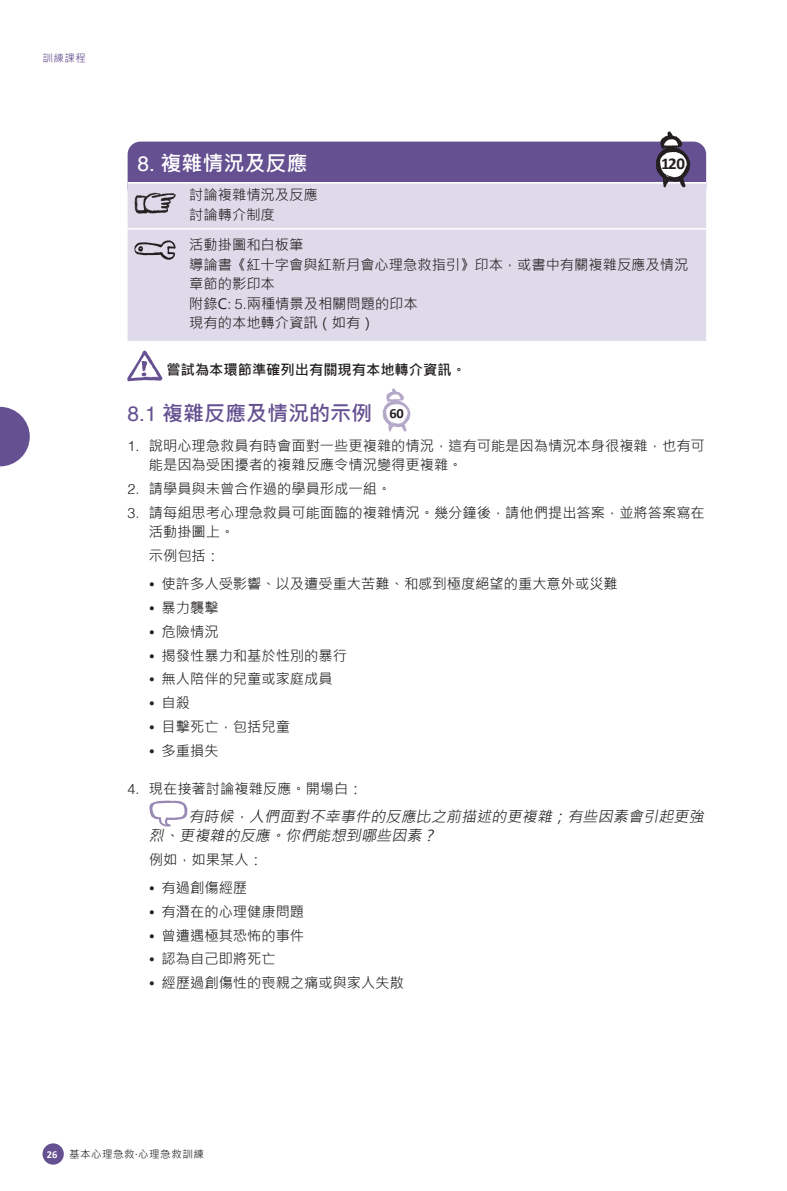
<style>
.page{position:relative;width:787px;height:1191px;background:#fff}
.page>*{position:absolute;margin:0;border:0;box-sizing:border-box;transform-origin:0 0}
.rubrik_3{font:700 21px "Microsoft Jheng Hei";color:#655191}
.skema_normal{font:700 21px "Microsoft Jheng Hei";color:#fff}
.t1{font:700 16.5px "Calibri";color:#231f20}
.Normal_kusiv{font:italic 15px/19.5px "Microsoft Jheng Hei";color:#231f20}
.Normal_slide_note{font:14.25px/19.5px "Microsoft Jheng Hei";color:#231f20}
.t2{font:700 14.25px "Microsoft Jheng Hei";color:#231f20}
.t3{font:700 13.95px "Calibri";color:#231f20}
.t4{font:10.5px "Microsoft Jheng Hei";letter-spacing:.05em;color:#231f20}
.t5{font:10.5px "Microsoft Jheng Hei";color:#655191}
.s1{font-family:"Helvetica";font-weight:400}
.s2{font-family:"Helvetica";font-weight:300}
.s3{font-family:"Calibri";font-weight:700;color:#fff}
</style>
<div class="page">
<div style="left:43px;top:1143px;width:21px;height:21px;background:#655191;border-radius:50%"></div>
<svg style="left:0;top:407px;width:30px;height:59px"></svg>
<div style="left:128px;top:142px;width:578px;height:59px;background:#655191;border-radius:13px"></div>
<div style="left:128px;top:183px;width:578px;height:158px;background:#dedae9"></div>
<hr style="left:128px;top:182px;width:55px;height:1px;background:#fff">
<hr style="left:183px;top:182px;width:523px;height:1px;background:#fff">
<hr style="left:128px;top:228px;width:55px;height:1px;background:#fff">
<hr style="left:183px;top:228px;width:523px;height:1px;background:#fff">
<img style="left:134px;top:193px;width:42px;height:20px">
<img style="left:134px;top:240px;width:41px;height:19px">
<img style="left:128px;top:351px;width:35px;height:30px">
<img style="left:383px;top:388px;width:27px;height:44px">
<img style="left:150px;top:800px;width:37px;height:26px">
<img style="left:655px;top:132px;width:35px;height:56px">
<p class="t5" style="left:43px;top:52px;width:45px">訓練課程</p>
<p class="skema_normal" style="left:137px;top:150px;width:171px"><span class="s1">8.</span> 複雜情況及反應</p>
<p class="Normal_slide_note" style="left:189px;top:185px;width:130px">討論複雜情況及反應</p>
<p class="Normal_slide_note" style="left:189px;top:205px;width:87px">討論轉介制度</p>
<p class="Normal_slide_note" style="left:189px;top:235px;width:115px">活動掛圖和白板筆</p>
<p class="Normal_slide_note" style="left:189px;top:255px;width:500px">導論書《紅十字會與紅新月會心理急救指引》印本，或書中有關複雜反應及情況章節的影印本</p>
<p class="Normal_slide_note" style="left:189px;top:294px;width:230px">附錄C<span class="s2">: 5.</span>兩種情景及相關問題的印本</p>
<p class="Normal_slide_note" style="left:189px;top:313px;width:187px">現有的本地轉介資訊（如有）</p>
<p class="t2" style="left:166px;top:361px;width:301px">嘗試為本環節準確列出有關現有本地轉介資訊。</p>
<p class="rubrik_3" style="left:128px;top:400px;width:246px"><span class="s1">8.1</span> 複雜反應及情況的示例</p>
<p class="t3" style="left:389px;top:405px;width:16px">60</p>
<p class="Normal_slide_note" style="left:149px;top:436px;width:557px;text-indent:-21px"><span class="s2">1.</span> 說明心理急救員有時會面對一些更複雜的情況，這有可能是因為情況本身很複雜，也有可能是因為受困擾者的複雜反應令情況變得更複雜。</p>
<p class="Normal_slide_note" style="left:128px;top:479px;width:265px"><span class="s2">2.</span> 請學員與未曾合作過的學員形成一組。</p>
<p class="Normal_slide_note" style="left:149px;top:503px;width:557px;text-indent:-21px"><span class="s2">3.</span> 請每組思考心理急救員可能面臨的複雜情況。幾分鐘後，請他們提出答案，並將答案寫在活動掛圖上。</p>
<p class="Normal_slide_note" style="left:149px;top:546px;width:73px">示例包括：</p>
<p class="Normal_slide_note" style="left:149px;top:574px;width:470px">• 使許多人受影響、以及遭受重大苦難、和感到極度絕望的重大意外或災難</p>
<p class="Normal_slide_note" style="left:149px;top:598px;width:71px">• 暴力襲擊</p>
<p class="Normal_slide_note" style="left:149px;top:622px;width:71px">• 危險情況</p>
<p class="Normal_slide_note" style="left:149px;top:645px;width:200px">• 揭發性暴力和基於性別的暴行</p>
<p class="Normal_slide_note" style="left:149px;top:669px;width:185px">• 無人陪伴的兒童或家庭成員</p>
<p class="Normal_slide_note" style="left:149px;top:693px;width:43px">• 自殺</p>
<p class="Normal_slide_note" style="left:149px;top:717px;width:143px">• 目擊死亡，包括兒童</p>
<p class="Normal_slide_note" style="left:149px;top:740px;width:71px">• 多重損失</p>
<p class="Normal_slide_note" style="left:128px;top:779px;width:237px"><span class="s2">4.</span> 現在接著討論複雜反應。開場白：</p>
<p class="Normal_kusiv" style="left:149px;top:806px;width:559px;text-indent:40px">有時候，人們面對不幸事件的反應比之前描述的更複雜；有些因素會引起更強烈、更複雜的反應。你們能想到哪些因素？</p>
<p class="Normal_slide_note" style="left:149px;top:850px;width:115px">例如，如果某人：</p>
<p class="Normal_slide_note" style="left:149px;top:878px;width:100px">• 有過創傷經歷</p>
<p class="Normal_slide_note" style="left:149px;top:902px;width:157px">• 有潛在的心理健康問題</p>
<p class="Normal_slide_note" style="left:149px;top:925px;width:157px">• 曾遭遇極其恐怖的事件</p>
<p class="Normal_slide_note" style="left:149px;top:949px;width:128px">• 認為自己即將死亡</p>
<p class="Normal_slide_note" style="left:149px;top:973px;width:257px">• 經歷過創傷性的喪親之痛或與家人失散</p>
<p class="t1" style="left:661px;top:153px;width:25px">120</p>
<p class="t4" style="left:47px;top:1147px;width:158px"><span class="s3">26</span> 基本心理急救·心理急救訓練</p>
</div>
